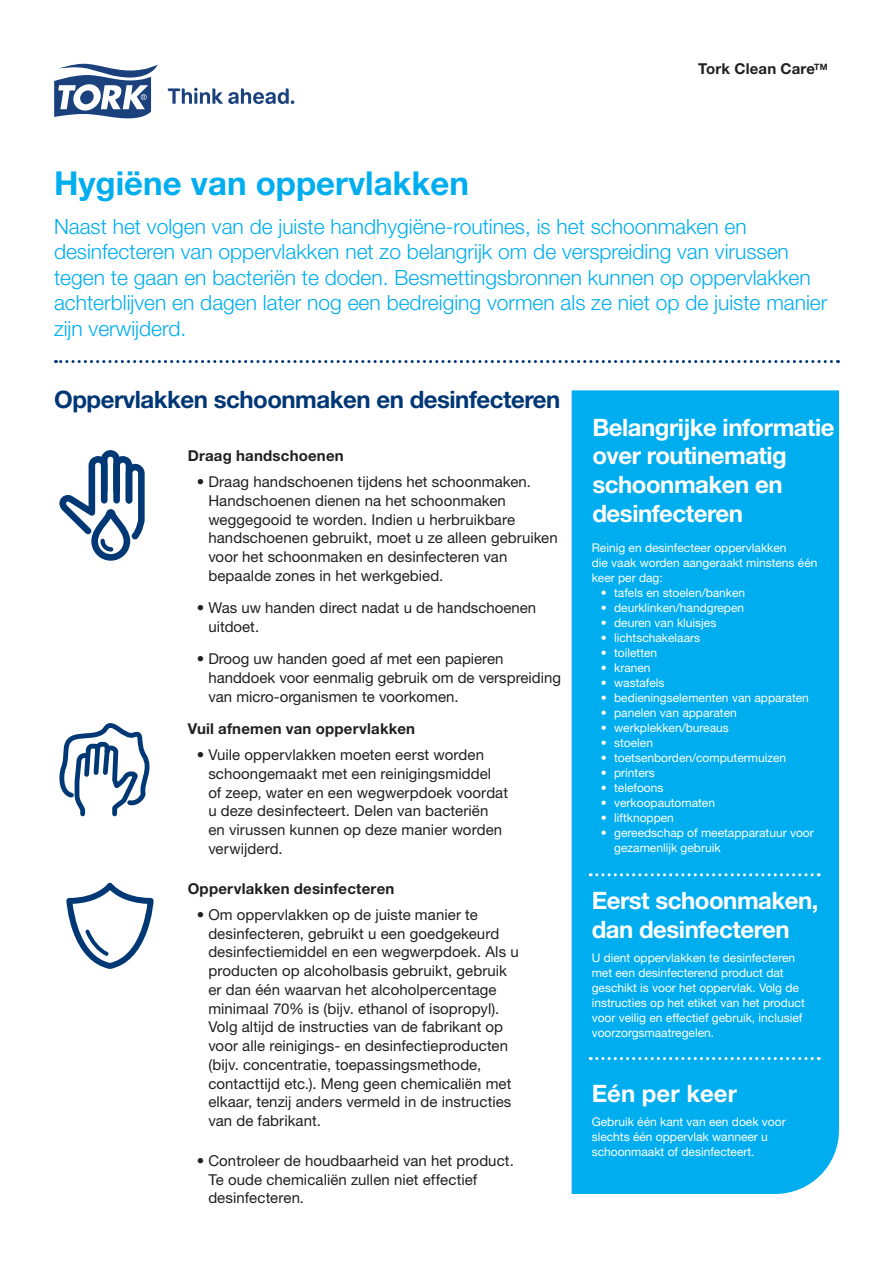
<style>
.page{position:relative;width:893px;height:1263px;background:#fff}
.page>*{position:absolute;margin:0;border:0;box-sizing:border-box;transform-origin:0 0}
.t1{font:700 33px "Helvetica Neue LT Std";color:#00aeef}
.t2{font:700 24px/28.8px "Helvetica Neue LT Std";letter-spacing:-.02em;color:#fff}
.t3{font:700 24px "Helvetica Neue LT Std";letter-spacing:-.02em;color:#013775}
.t4{font:700 24px "Helvetica Neue LT Std";color:#fff}
.t5{font:300 21px/25.5px "Helvetica Neue LT Std";color:#00aeef}
.Subhead_5__Trends{font:15px/18.8px "Helvetica Neue LT Std";letter-spacing:.005em;color:#231f20}
.Body{font:15px/18.8px "Helvetica Neue LT Std";color:#231f20}
.Subhead_5__Trends-2{font:700 15px "Helvetica Neue LT Std";letter-spacing:.015em;color:#231f20}
.Body-2{font:12px/15px "Helvetica Neue LT Std";color:#fff}
</style>
<div class="page">
<div style="left:572px;top:390px;width:267px;height:804px;background:#00aeef"></div>
<svg style="left:59px;top:450px;width:86px;height:111px"></svg>
<svg style="left:168px;top:88px;width:126px;height:16px"></svg>
<svg style="left:54px;top:64px;width:104px;height:54px"></svg>
<svg style="left:55px;top:360px;width:776px;height:3px"></svg>
<svg style="left:590px;top:873px;width:222px;height:3px"></svg>
<svg style="left:590px;top:1057px;width:222px;height:3px"></svg>
<svg style="left:59px;top:723px;width:91px;height:94px"></svg>
<svg style="left:66px;top:883px;width:88px;height:86px"></svg>
<p class="Subhead_5__Trends-2" style="left:698px;top:60px;width:131px">Tork Clean Care<sup>TM</sup></p>
<p class="t1" style="left:54px;top:163px;width:417px">Hygiëne van oppervlakken</p>
<p class="t5" style="left:54px;top:213px;width:775px">Naast het volgen van de juiste handhygiëne-routines, is het schoonmaken en desinfecteren van oppervlakken net zo belangrijk om de verspreiding van virussen tegen te gaan en bacteriën te doden. Besmettingsbronnen kunnen op oppervlakken achterblijven en dagen later nog een bedreiging vormen als ze niet op de juiste manier zijn verwijderd.</p>
<p class="t3" style="left:54px;top:384px;width:508px">Oppervlakken schoonmaken en desinfecteren</p>
<p class="Subhead_5__Trends-2" style="left:188px;top:446px;width:158px">Draag handschoenen</p>
<p class="Subhead_5__Trends" style="left:208px;top:472px;width:351px;text-indent:-12px">• Draag handschoenen tijdens het schoonmaken.<br>Handschoenen dienen na het schoonmaken weggegooid te worden. Indien u herbruikbare handschoenen gebruikt, moet u ze alleen gebruiken voor het schoonmaken en desinfecteren van bepaalde zones in het werkgebied.</p>
<p class="Body" style="left:208px;top:598px;width:329px;text-indent:-12px">• Was uw handen direct nadat u de handschoenen uitdoet.</p>
<p class="Body" style="left:208px;top:649px;width:354px;text-indent:-12px">• Droog uw handen goed af met een papieren handdoek voor eenmalig gebruik om de verspreiding van micro-organismen te voorkomen.</p>
<p class="Subhead_5__Trends-2" style="left:188px;top:719px;width:229px">Vuil afnemen van oppervlakken</p>
<p class="Subhead_5__Trends" style="left:208px;top:745px;width:301px;text-indent:-12px">• Vuile oppervlakken moeten eerst worden schoongemaakt met een reinigingsmiddel<br>of zeep, water en een wegwerpdoek voordat u deze desinfecteert. Delen van bacteriën en virussen kunnen op deze manier worden verwijderd.</p>
<p class="Subhead_5__Trends-2" style="left:188px;top:879px;width:208px">Oppervlakken desinfecteren</p>
<p class="Subhead_5__Trends" style="left:208px;top:905px;width:312px;text-indent:-12px">• Om oppervlakken op de juiste manier te desinfecteren, gebruikt u een goedgekeurd desinfectiemiddel en een wegwerpdoek. Als u producten op alcoholbasis gebruikt, gebruik er dan één waarvan het alcoholpercentage minimaal 70% is (bijv. ethanol of isopropyl).<br>Volg altijd de instructies van de fabrikant op voor alle reinigings- en desinfectieproducten (bijv. concentratie, toepassingsmethode, contacttijd etc.). Meng geen chemicaliën met elkaar, tenzij anders vermeld in de instructies van de fabrikant.</p>
<p class="Subhead_5__Trends" style="left:208px;top:1151px;width:307px;text-indent:-12px">• Controleer de houdbaarheid van het product.<br>Te oude chemicaliën zullen niet effectief desinfecteren.</p>
<p class="t2" style="left:592px;top:412px;width:244px">Belangrijke informatie over routinematig schoonmaken en desinfecteren</p>
<p class="Body-2" style="left:592px;top:540px;width:227px">Reinig en desinfecteer oppervlakken<br>die vaak worden aangeraakt minstens één keer per dag:</p>
<p class="Body-2" style="left:601px;top:585px;width:146px">• tafels en stoelen/banken</p>
<p class="Body-2" style="left:601px;top:600px;width:145px">• deurklinken/handgrepen</p>
<p class="Body-2" style="left:601px;top:615px;width:117px">• deuren van kluisjes</p>
<p class="Body-2" style="left:601px;top:630px;width:101px">• lichtschakelaars</p>
<p class="Body-2" style="left:601px;top:645px;width:58px">• toiletten</p>
<p class="Body-2" style="left:601px;top:660px;width:51px">• kranen</p>
<p class="Body-2" style="left:601px;top:675px;width:65px">• wastafels</p>
<p class="Body-2" style="left:601px;top:690px;width:210px">• bedieningselementen van apparaten</p>
<p class="Body-2" style="left:601px;top:705px;width:138px">• panelen van apparaten</p>
<p class="Body-2" style="left:601px;top:720px;width:130px">• werkplekken/bureaus</p>
<p class="Body-2" style="left:601px;top:735px;width:54px">• stoelen</p>
<p class="Body-2" style="left:601px;top:750px;width:187px">• toetsenborden/computermuizen</p>
<p class="Body-2" style="left:601px;top:765px;width:56px">• printers</p>
<p class="Body-2" style="left:601px;top:780px;width:64px">• telefoons</p>
<p class="Body-2" style="left:601px;top:795px;width:116px">• verkoopautomaten</p>
<p class="Body-2" style="left:601px;top:810px;width:75px">• liftknoppen</p>
<p class="Body-2" style="left:614px;top:825px;width:201px;text-indent:-14px">• gereedschap of meetapparatuur voor gezamenlijk gebruik</p>
<p class="t2" style="left:592px;top:886px;width:228px">Eerst schoonmaken, dan desinfecteren</p>
<p class="Body-2" style="left:592px;top:950px;width:215px">U dient oppervlakken te desinfecteren met een desinfecterend product dat geschikt is voor het oppervlak. Volg de instructies op het etiket van het product voor veilig en effectief gebruik, inclusief voorzorgsmaatregelen.</p>
<p class="t4" style="left:592px;top:1078px;width:147px">Eén per keer</p>
<p class="Body-2" style="left:592px;top:1113px;width:196px">Gebruik één kant van een doek voor slechts één oppervlak wanneer u schoonmaakt of desinfecteert.</p>
</div>
